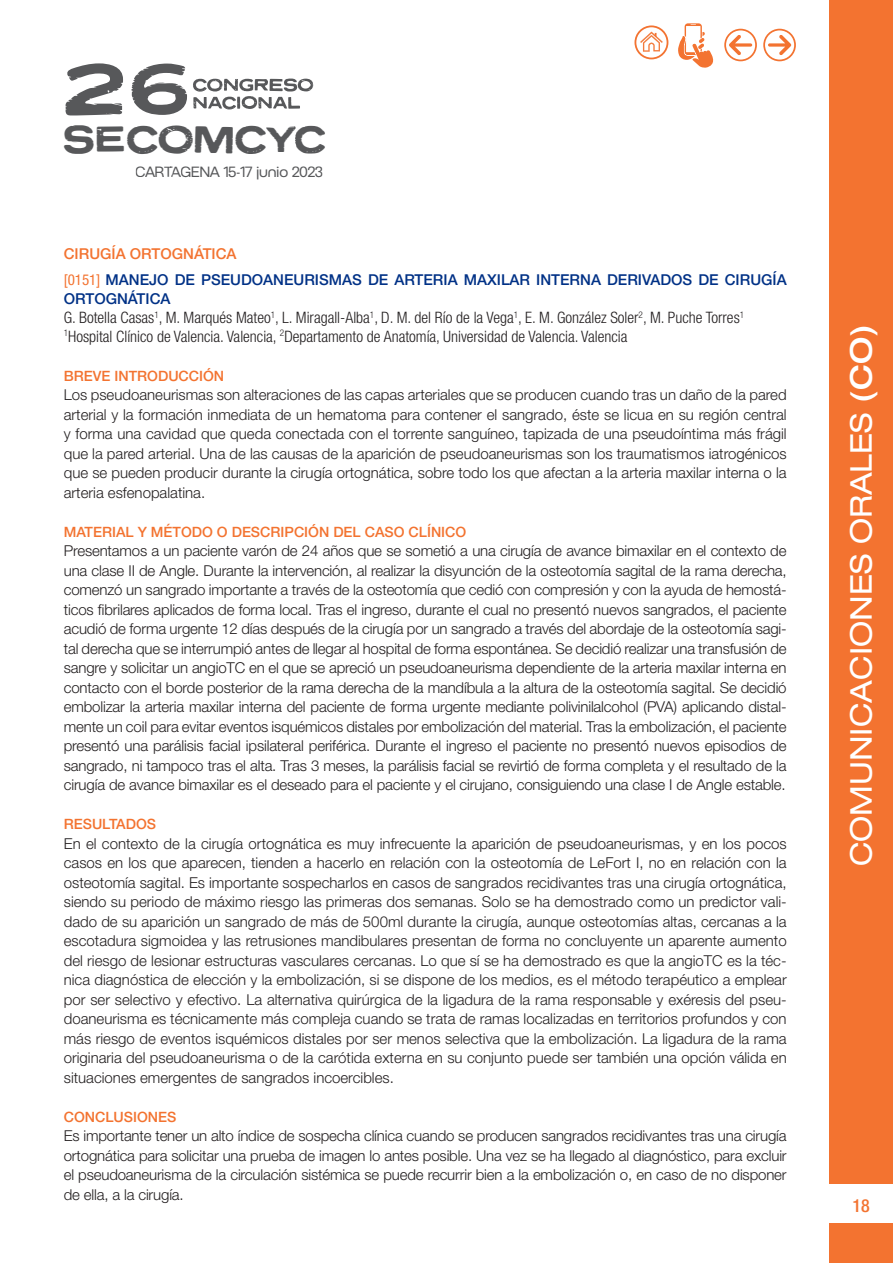
<style>
.page{position:relative;width:893px;height:1263px;background:#fff}
.page>*{position:absolute;margin:0;border:0;box-sizing:border-box;transform-origin:0 0}
.t1{font:73.2px "Neuzon";color:#57585a}
.t2{font:39.45px "Neuzon";color:#57585a}
.t3{font:expanded 30px "Helvetica Neue LT Std";color:#fff}
.t4{font:500 condensed 18px "Helvetica Neue LT Std";color:#f37330}
.PONENTE_CO{font:300 condensed 15.75px "Helvetica Neue LT Std";color:#231f20}
.TEXTO_GENERAL{font:300 15px/19.5px "Helvetica Neue LT Std";letter-spacing:-.01em;color:#231f20;text-align:justify}
.TITULO_PONENCIA{font:500 15px/19.5px "Helvetica Neue LT Std";color:#003186}
.SESION{font:500 15px "Helvetica Neue LT Std";color:#f37330}
.t5{font:14.7px "BC Novatica CYR";color:#57585a}
.TEXTO_GENERAL-2{font:500 14.25px "Helvetica Neue LT Std";color:#f37330}
.s1{font-weight:400;font-stretch:condensed;color:#f37330}
.s2{font-weight:500}
</style>
<div class="page">
<div style="left:829px;top:0;width:64px;height:1183px;background:#f37330"></div>
<div style="left:829px;top:1223px;width:64px;height:40px;background:#f37330"></div>
<svg style="left:678px;top:23px;width:36px;height:45px"></svg>
<svg style="left:634px;top:25px;width:34px;height:34px"></svg>
<svg style="left:193px;top:79px;width:120px;height:30px"></svg>
<svg style="left:763px;top:29px;width:33px;height:32px"></svg>
<svg style="left:724px;top:29px;width:33px;height:32px"></svg>
<h1 class="t1" style="left:64px;top:63px;width:126px">26</h1>
<h2 class="t2" style="left:63px;top:124px;width:265px">SECOMCYC</h2>
<p class="t5" style="left:135px;top:163px;width:189px">CARTAGENA 15-17 junio 2023</p>
<p class="SESION" style="left:64px;top:244px;width:174px">CIRUGÍA ORTOGNÁTICA</p>
<p class="TITULO_PONENCIA" style="left:64px;top:269px;width:724px"><span class="s1">[0151]</span> MANEJO DE PSEUDOANEURISMAS DE ARTERIA MAXILAR INTERNA DERIVADOS DE CIRUGÍA<br>ORTOGNÁTICA</p>
<p class="PONENTE_CO" style="left:64px;top:308px;width:682px">G. Botella Casas<sup>1</sup>, M. Marqués Mateo<sup>1</sup>, L. Miragall-Alba<sup>1</sup>, D. M. del Río de la Vega<sup>1</sup>, E. M. González Soler<sup>2</sup>, M. Puche Torres<sup>1</sup></p>
<p class="PONENTE_CO" style="left:64px;top:327px;width:565px"><sup>1</sup>Hospital Clínico de Valencia. Valencia, <sup>2</sup>Departamento de Anatomía, Universidad de Valencia. Valencia</p>
<p class="TEXTO_GENERAL-2" style="left:64px;top:367px;width:162px">BREVE INTRODUCCIÓN</p>
<p class="TEXTO_GENERAL" style="left:64px;top:385px;width:724px">Los pseudoaneurismas son alteraciones de las capas arteriales que se producen cuando tras un daño de la pared arterial y la formación inmediata de un hematoma para contener el sangrado, éste se licua en su región central y forma una cavidad que queda conectada con el torrente sanguíneo, tapizada de una pseudoíntima más frágil que la pared arterial. Una de las causas de la aparición de pseudoaneurismas son los traumatismos iatrogénicos que se pueden producir durante la cirugía ortognática, sobre todo los que afectan a la arteria maxilar interna o la arteria esfenopalatina.</p>
<p class="TEXTO_GENERAL-2" style="left:64px;top:523px;width:404px">MATERIAL Y MÉTODO O DESCRIPCIÓN DEL CASO CLÍNICO</p>
<p class="TEXTO_GENERAL" style="left:64px;top:541px;width:724px">Presentamos a un paciente varón de 24 años que se sometió a una cirugía de avance bimaxilar en el contexto de una clase II de Angle. Durante la intervención, al realizar la disyunción de la osteotomía sagital de la rama derecha, comenzó un sangrado importante a través de la osteotomía que cedió con compresión y con la ayuda de hemostá&shy;ticos fibrilares aplicados de forma local. Tras el ingreso, durante el cual no presentó nuevos sangrados, el paciente acudió de forma urgente 12 días después de la cirugía por un sangrado a través del abordaje de la osteotomía sagi&shy;tal derecha que se interrumpió antes de llegar al hospital de forma espontánea. Se decidió realizar una transfusión de sangre y solicitar un angioTC en el que se apreció un pseudoaneurisma dependiente de la arteria maxilar interna en contacto con el borde posterior de la rama derecha de la mandíbula a la altura de la osteotomía sagital. Se decidió embolizar la arteria maxilar interna del paciente de forma urgente mediante polivinilalcohol (PVA) aplicando distal&shy;mente un coil para evitar eventos isquémicos distales por embolización del material. Tras la embolización, el paciente presentó una parálisis facial ipsilateral periférica. Durante el ingreso el paciente no presentó nuevos episodios de sangrado, ni tampoco tras el alta. Tras 3 meses, la parálisis facial se revirtió de forma completa y el resultado de la cirugía de avance bimaxilar es el deseado para el paciente y el cirujano, consiguiendo una clase I de Angle estable.</p>
<p class="TEXTO_GENERAL-2" style="left:64px;top:815px;width:94px">RESULTADOS</p>
<p class="TEXTO_GENERAL" style="left:64px;top:833px;width:724px">En el contexto de la cirugía ortognática es muy infrecuente la aparición de pseudoaneurismas, y en los pocos casos en los que aparecen, tienden a hacerlo en relación con la osteotomía de LeFort I, no en relación con la osteotomía sagital. Es importante sospecharlos en casos de sangrados recidivantes tras una cirugía ortognática, siendo su periodo de máximo riesgo las primeras dos semanas. Solo se ha demostrado como un predictor vali&shy;dado de su aparición un sangrado de más de 500ml durante la cirugía, aunque osteotomías altas, cercanas a la escotadura sigmoidea y las retrusiones mandibulares presentan de forma no concluyente un aparente aumento del riesgo de lesionar estructuras vasculares cercanas. Lo que sí se ha demostrado es que la angioTC es la téc&shy;nica diagnóstica de elección y la embolización, si se dispone de los medios, es el método terapéutico a emplear por ser selectivo y efectivo. La alternativa quirúrgica de la ligadura de la rama responsable y exéresis del pseu&shy;doaneurisma es técnicamente más compleja cuando se trata de ramas localizadas en territorios profundos y con más riesgo de eventos isquémicos distales por ser menos selectiva que la embolización. La ligadura de la rama originaria del pseudoaneurisma o de la carótida externa en su conjunto puede ser también una opción válida en situaciones emergentes de sangrados incoercibles.</p>
<p class="TEXTO_GENERAL-2" style="left:64px;top:1108px;width:114px">CONCLUSIONES</p>
<p class="TEXTO_GENERAL" style="left:64px;top:1126px;width:724px">Es importante tener un alto índice de sospecha clínica cuando se producen sangrados recidivantes tras una cirugía ortognática para solicitar una prueba de imagen lo antes posible. Una vez se ha llegado al diagnóstico, para excluir el pseudoaneurisma de la circulación sistémica se puede recurrir bien a la embolización o, en caso de no disponer de ella, a la cirugía.</p>
<h3 class="t3" style="left:843px;top:866px;width:544px;rotate:-90deg">COMUNICACIONES ORALES <span class="s2">(CO)</span></h3>
<p class="t4" style="left:852px;top:1195px;width:19px">18</p>
</div>
